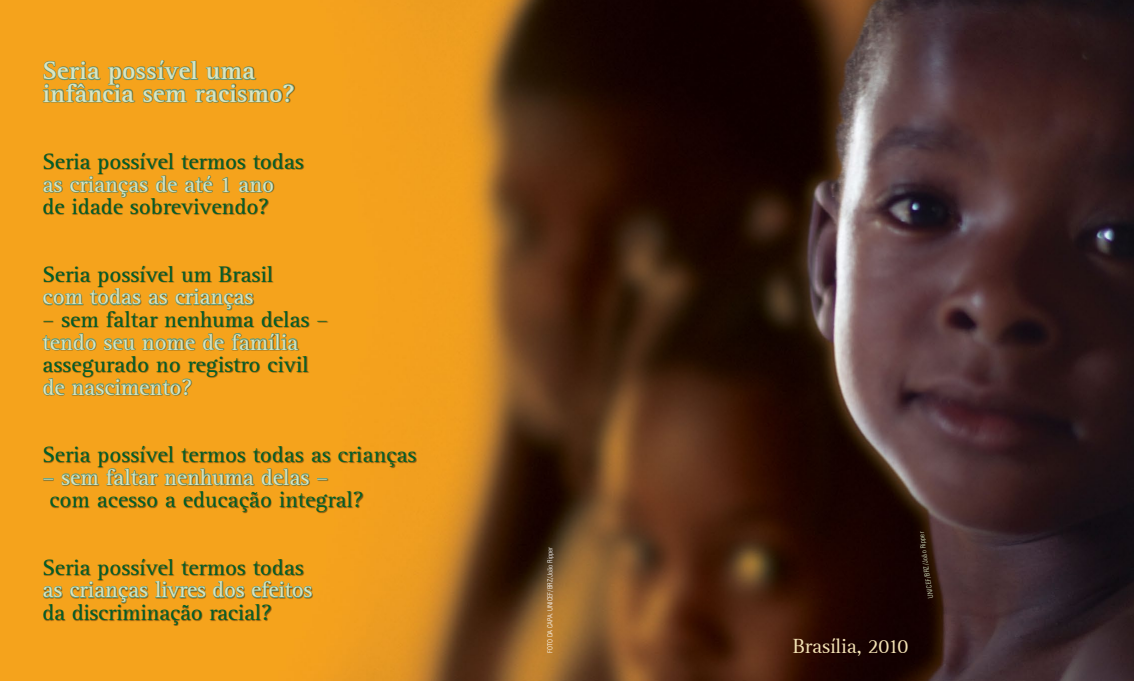
<style>
.page{position:relative;width:1134px;height:681px;background:#fff}
.page>*{position:absolute;margin:0;border:0;box-sizing:border-box;transform-origin:0 0}
.t1{font:700 26px/22.5px "Rotis Serif 65";color:#d9e6c4}
.t2{font:23px "Rotis Serif";color:#005f2a}
.t3{font:23px "Rotis Serif";color:#d9e6c4}
.t4{font:21px "Rotis Serif";letter-spacing:-.01em;color:#f3e2b4}
.t5{font:300 condensed 7px "Univers LT";color:#fff}
.t6{font:300 condensed 7px "Univers LT";color:#d9e6c4}
</style>
<div class="page">
<img style="left:0;top:0;width:1134px;height:680px">
<div style="left:42px;top:60px;width:375px;height:565px;background:#000;opacity:.5"></div>
<svg style="left:43px;top:60px;width:251px;height:43px;background:#c3952e"></svg>
<svg style="left:43px;top:180px;width:20px;height:13px"></svg>
<svg style="left:70px;top:175px;width:78px;height:22px;background:#c39832"></svg>
<svg style="left:156px;top:175px;width:21px;height:18px"></svg>
<svg style="left:185px;top:175px;width:28px;height:18px"></svg>
<svg style="left:222px;top:177px;width:7px;height:15px"></svg>
<svg style="left:239px;top:180px;width:35px;height:13px"></svg>
<svg style="left:43px;top:293px;width:40px;height:12px"></svg>
<svg style="left:90px;top:288px;width:51px;height:17px"></svg>
<svg style="left:148px;top:293px;width:20px;height:12px"></svg>
<svg style="left:175px;top:288px;width:79px;height:22px;background:#c39831"></svg>
<svg style="left:42px;top:333px;width:54px;height:17px"></svg>
<svg style="left:104px;top:338px;width:31px;height:12px"></svg>
<svg style="left:142px;top:338px;width:53px;height:12px"></svg>
<svg style="left:203px;top:333px;width:21px;height:17px"></svg>
<svg style="left:231px;top:332px;width:68px;height:18px"></svg>
<svg style="left:43px;top:378px;width:22px;height:17px"></svg>
<svg style="left:72px;top:378px;width:120px;height:17px;background:#b89636"></svg>
<svg style="left:43px;top:478px;width:11px;height:2px"></svg>
<svg style="left:61px;top:473px;width:38px;height:12px"></svg>
<svg style="left:106px;top:468px;width:52px;height:17px"></svg>
<svg style="left:164px;top:468px;width:90px;height:17px;background:#b69637"></svg>
<svg style="left:261px;top:468px;width:48px;height:17px"></svg>
<svg style="left:317px;top:478px;width:10px;height:2px"></svg>
<svg style="left:43px;top:585px;width:20px;height:13px"></svg>
<svg style="left:70px;top:580px;width:78px;height:22px;background:#c09731"></svg>
<svg style="left:155px;top:580px;width:51px;height:18px"></svg>
<svg style="left:213px;top:580px;width:32px;height:18px"></svg>
<svg style="left:251px;top:580px;width:61px;height:18px"></svg>
<p class="t1" style="left:43px;top:60px;width:254px">Seria possível uma infância sem racismo?</p>
<p class="t2" style="left:43px;top:148px;width:263px">Seria possível termos todas</p>
<p class="t3" style="left:43px;top:171px;width:233px">as crianças de até 1 ano</p>
<p class="t2" style="left:43px;top:193px;width:228px">de idade sobrevivendo?</p>
<p class="t2" style="left:43px;top:261px;width:232px">Seria possível um Brasil</p>
<p class="t3" style="left:43px;top:283px;width:213px">com todas as crianças</p>
<p class="t2" style="left:43px;top:306px;width:287px">– sem faltar nenhuma delas –</p>
<p class="t3" style="left:43px;top:328px;width:257px">tendo seu nome de família</p>
<p class="t2" style="left:43px;top:351px;width:268px">assegurado no registro civil</p>
<p class="t3" style="left:43px;top:373px;width:151px">de nascimento?</p>
<p class="t2" style="left:43px;top:441px;width:375px">Seria possível termos todas as crianças</p>
<p class="t3" style="left:43px;top:463px;width:287px">– sem faltar nenhuma delas –</p>
<p class="t2" style="left:49px;top:486px;width:316px">com acesso a educação integral?</p>
<p class="t2" style="left:43px;top:553px;width:263px">Seria possível termos todas</p>
<p class="t3" style="left:43px;top:576px;width:271px">as crianças livres dos efeitos</p>
<p class="t2" style="left:43px;top:598px;width:231px">da discriminação racial?</p>
<p class="t5" style="left:546px;top:652px;width:107px;rotate:-90deg">FOTO DA CAPA: UNICEF/BRZ/João Ripper</p>
<p class="t6" style="left:919px;top:549px;width:19px;rotate:-97deg">Ripper</p>
<p class="t6" style="left:923px;top:573px;width:24px;rotate:-98deg">RZ/João</p>
<p class="t6" style="left:927px;top:598px;width:27px;rotate:-99deg">UN CI EF/B</p>
<p class="t4" style="left:793px;top:633px;width:117px">Brasília, 2010</p>
</div>
